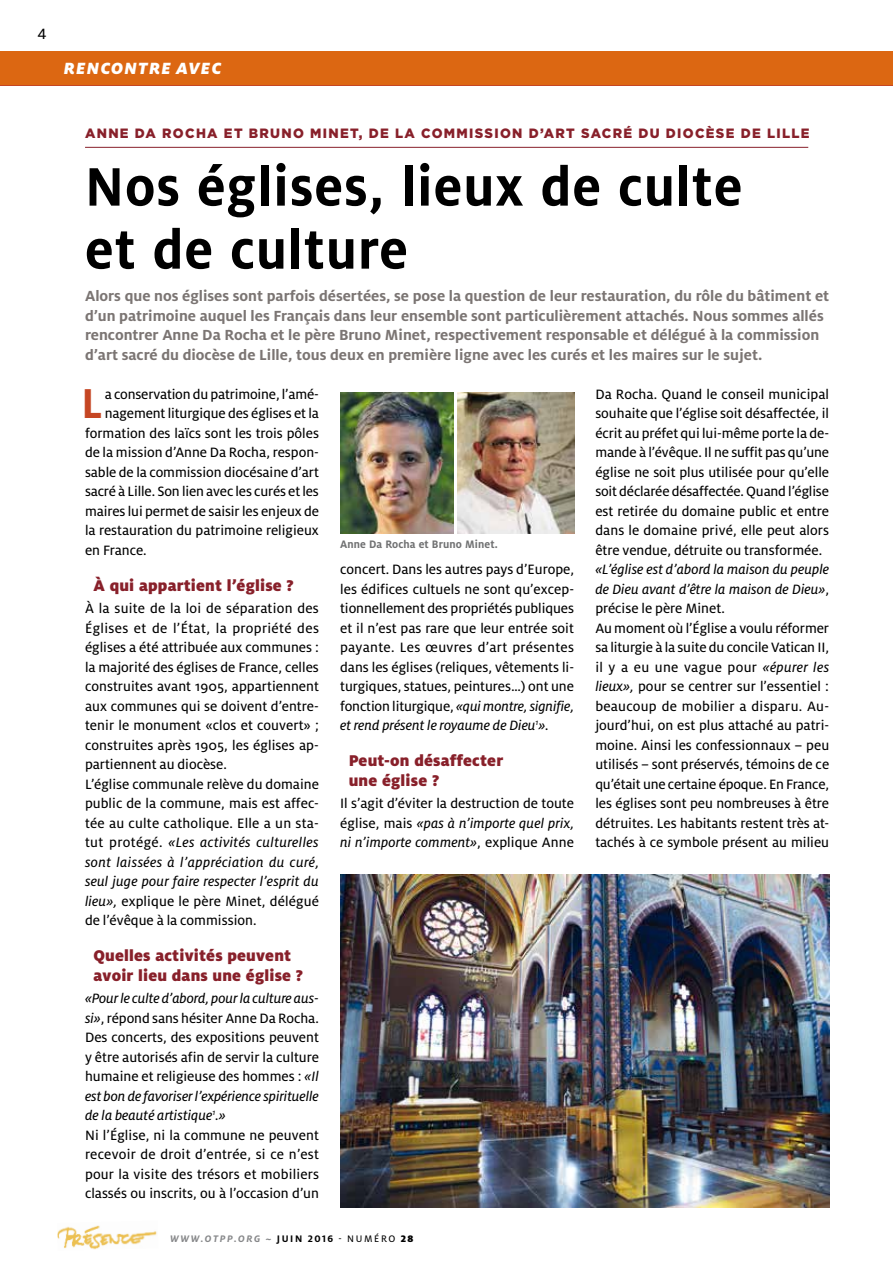
<style>
.page{position:relative;width:893px;height:1263px;background:#fff}
.page>*{position:absolute;margin:0;border:0;box-sizing:border-box;transform-origin:0 0}
.t1{font:700 60px/63px "Milo OT";letter-spacing:.02em;color:#000;scale:.94 1}
.t2{font:700 46.35px "Milo OT";color:#c54623;scale:.95 1}
.t3{font:italic 900 18px "Milo OT";letter-spacing:.07em;color:#fff}
.t4{font:900 17.25px/19.5px "Milo OT";letter-spacing:.01em;color:#88202a}
.t5{font:16.5px "Milo OT Text";color:#000}
.t6{font:700 16.2px/19.5px "Milo OT";color:#7b7573}
.t7{font:15px/19.5px "Milo OT Text";color:#000;text-align:justify}
.t8{font:15px/19.5px "Milo OT Text Ita";color:#000}
.t9{font:900 13.5px "Gotham";letter-spacing:.1em;color:#88202a}
.t10{font:700 12px "Milo OT";letter-spacing:.01em;color:#707172;scale:.95 1}
.t11{font:italic 700 10.5px "Milo OT";letter-spacing:.16em;color:#87888a}
.s1{font-family:"Milo OT Text"}
.s2{font-family:"Milo OT Text Ita"}
.s3{font-style:normal;color:#000}
.s4{font-family:"Milo OT Text";font-weight:400;font-style:normal;color:#000}
.s5{font-weight:900;font-style:normal;color:#000}
</style>
<div class="page">
<hr style="left:85px;top:147px;width:723px;height:1px;background:#88202a">
<img style="left:340px;top:393px;width:114px;height:141px">
<img style="left:457px;top:393px;width:117px;height:141px">
<img style="left:340px;top:875px;width:489px;height:333px">
<img style="left:57px;top:1225px;width:100px;height:25px">
<div style="left:0;top:51px;width:893px;height:34px;background:#dc6712"></div>
<hr style="left:0;top:85px;width:893px;height:1px;background:#c54623">
<p class="t5" style="left:38px;top:24px;width:11px">4</p>
<p class="t3" style="left:64px;top:58px;width:159px">RENCONTRE AVEC</p>
<p class="t9" style="left:85px;top:124px;width:726px">ANNE DA ROCHA ET BRUNO MINET, DE LA COMMISSION D’ART SACRÉ DU DIOCÈSE DE LILLE</p>
<h1 class="t1" style="left:85px;top:155px;width:701px">Nos églises, lieux de culte et de culture</h1>
<p class="t6" style="left:85px;top:286px;width:746px">Alors que nos églises sont parfois désertées, se pose la question de leur restauration, du rôle du bâtiment et d’un patrimoine auquel les Français dans leur ensemble sont particulièrement attachés. Nous sommes allés rencontrer Anne Da Rocha et le père Bruno Minet, respectivement responsable et délégué à la commission d’art sacré du diocèse de Lille, tous deux en première ligne avec les curés et les maires sur le sujet.</p>
<h2 class="t2" style="left:82px;top:378px;width:24px">L</h2>
<p class="t7" style="left:105px;top:384px;width:216px">a conservation du patrimoine, l’amé-</p>
<p class="t7" style="left:595px;top:384px;width:235px">Da Rocha. Quand le conseil municipal souhaite que l’église soit désaffectée, il écrit au préfet qui lui-même porte la de&shy;mande à l’évêque. Il ne suffit pas qu’une église ne soit plus utilisée pour qu’elle soit déclarée désaffectée. Quand l’église est retirée du domaine public et entre dans le domaine privé, elle peut alors être vendue, détruite ou transformée.</p>
<p class="t8" style="left:595px;top:560px;width:235px">«L’église est d’abord la maison du peuple de Dieu avant d’être la maison de Dieu»<span class="s1">,</span></p>
<p class="t7" style="left:595px;top:599px;width:235px;text-align:left">précise le père Minet.<br>Au moment où l’Église a voulu réformer sa liturgie à la suite du concile Vatican II, il y a eu une vague pour <span class="s2">«épurer les lieux»,</span> pour se centrer sur l’essentiel : beaucoup de mobilier a disparu. Au&shy;jourd’hui, on est plus attaché au patri&shy;moine. Ainsi les confessionnaux – peu utilisés – sont préservés, témoins de ce qu’était une certaine époque. En France, les églises sont peu nombreuses à être détruites. Les habitants restent très at&shy;tachés à ce symbole présent au milieu</p>
<p class="t7" style="left:105px;top:404px;width:215px">nagement liturgique des églises et la</p>
<p class="t7" style="left:85px;top:423px;width:235px">formation des laïcs sont les trois pôles</p>
<p class="t7" style="left:85px;top:443px;width:235px">de la mission d’Anne Da Rocha, respon-</p>
<p class="t7" style="left:85px;top:462px;width:235px">sable de la commission diocésaine d’art</p>
<p class="t7" style="left:85px;top:482px;width:235px">sacré à Lille. Son lien avec les curés et les</p>
<p class="t7" style="left:85px;top:501px;width:235px">maires lui permet de saisir les enjeux de</p>
<p class="t7" style="left:85px;top:521px;width:235px">la restauration du patrimoine religieux</p>
<p class="t7" style="left:85px;top:540px;width:63px">en France.</p>
<p class="t4" style="left:94px;top:576px;width:202px">À qui appartient l’église ?</p>
<p class="t7" style="left:85px;top:599px;width:235px;text-align:left">À la suite de la loi de séparation des Églises et de l’État, la propriété des églises a été attribuée aux communes : la majorité des églises de France, celles construites avant 1905, appartiennent aux communes qui se doivent d’entre&shy;tenir le monument «clos et couvert» ; construites après 1905, les églises ap&shy;partiennent au diocèse.<br>L’église communale relève du domaine public de la commune, mais est affec&shy;tée au culte catholique. Elle a un sta-</p>
<p class="t8" style="left:85px;top:833px;width:236px;text-align:justify"><span class="s1">tut protégé.</span> «Les activités culturelles sont laissées à l’appréciation du curé, seul juge pour faire respecter l’esprit du</p>
<p class="t7" style="left:85px;top:891px;width:235px"><span class="s2">lieu»,</span> explique le père Minet, délégué de l’évêque à la commission.</p>
<p class="t4" style="left:94px;top:946px;width:211px">Quelles activités peuvent avoir lieu dans une église ?</p>
<p class="t8" style="left:85px;top:989px;width:235px">«Pour le culte d’abord, pour la culture aus-</p>
<p class="t7" style="left:85px;top:1008px;width:235px"><span class="s2">si»</span>, répond sans hésiter Anne Da Rocha.<br>Des concerts, des expositions peuvent y être autorisés afin de servir la culture humaine et religieuse des hommes : <span class="s2">«Il</span></p>
<p class="t8" style="left:85px;top:1086px;width:235px">est bon de favoriser l’expérience spirituelle de la beauté artistique<sup>1</sup>.»</p>
<p class="t7" style="left:85px;top:1125px;width:236px">Ni l’Église, ni la commune ne peuvent recevoir de droit d’entrée, si ce n’est pour la visite des trésors et mobiliers classés ou inscrits, ou à l’occasion d’un</p>
<p class="t10" style="left:340px;top:537px;width:167px">Anne Da Rocha et Bruno Minet.</p>
<p class="t7" style="left:340px;top:560px;width:235px">concert. Dans les autres pays d’Europe, les édifices cultuels ne sont qu’excep&shy;tionnellement des propriétés publiques et il n’est pas rare que leur entrée soit payante. Les œuvres d’art présentes dans les églises (reliques, vêtements li&shy;turgiques, statues, peintures…) ont une</p>
<p class="t8" style="left:340px;top:696px;width:235px"><span class="s1">fonction liturgique,</span> «qui montre, signifie, et rend présent le royaume de Dieu<sup>1</sup>».</p>
<p class="t4" style="left:349px;top:751px;width:156px">Peut-on désaffecter une église ?</p>
<p class="t7" style="left:340px;top:794px;width:235px">Il s’agit d’éviter la destruction de toute</p>
<p class="t8" style="left:340px;top:813px;width:236px"><span class="s1">église, mais</span> «pas à n’importe quel prix, ni n’importe comment»<span class="s1">, explique Anne</span></p>
<p class="t11" style="left:170px;top:1233px;width:245px">WWW.OTPP.ORG ~ <span class="s3">JUIN 2016</span> <span class="s4">- NUMÉRO</span> <span class="s5">28</span></p>
</div>
